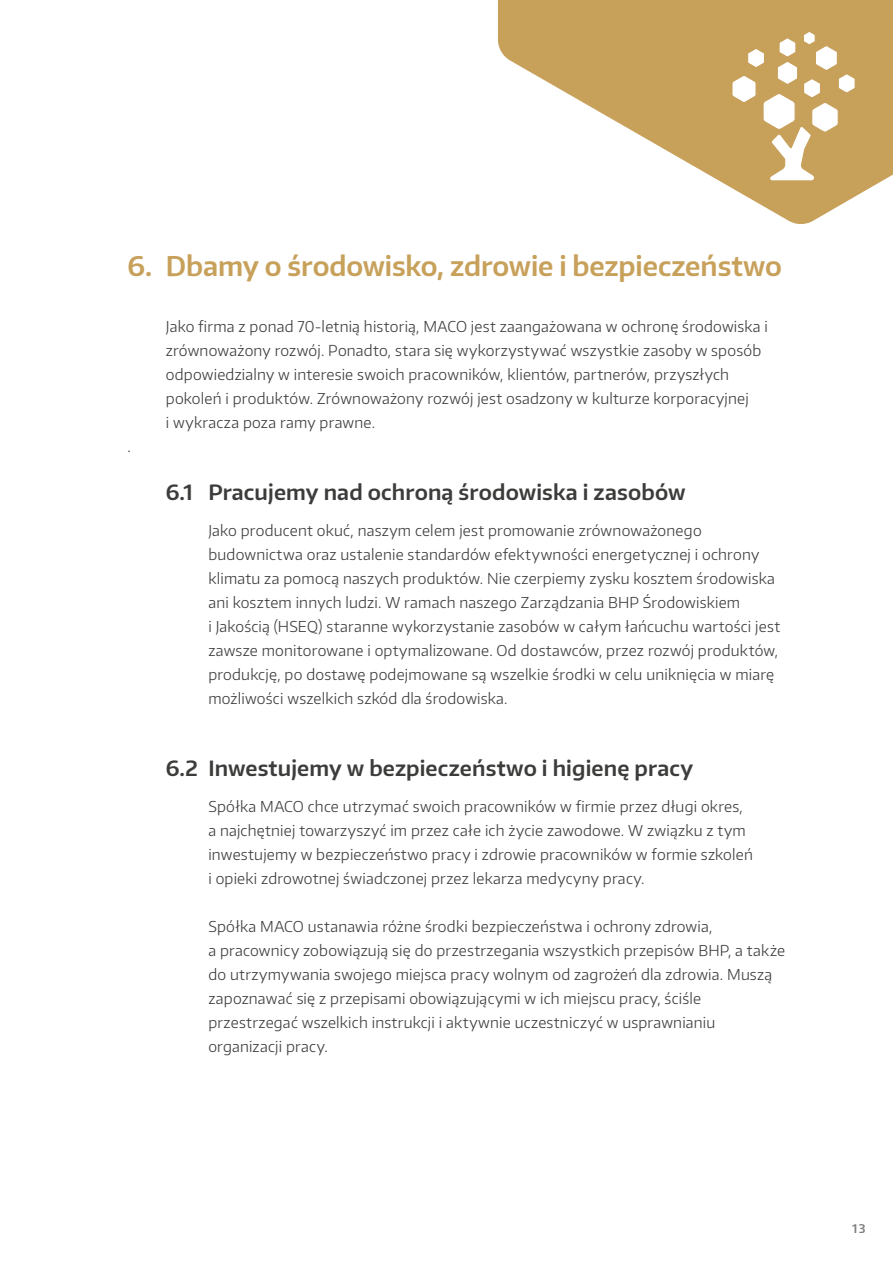
<style>
.page{position:relative;width:893px;height:1263px;background:#fff}
.page>*{position:absolute;margin:0;border:0;box-sizing:border-box;transform-origin:0 0}
.t1{font:600 27px "Encode Sans Normal";letter-spacing:-.005em;color:#c7a05a}
.t2{font:600 21px "Encode Sans Normal";letter-spacing:.01em;color:#3c3c3b}
.t3{font:300 15px/24px "Encode Sans Normal";letter-spacing:.015em;color:#3c3c3b}
.t4{font:600 12px "Encode Sans Normal";color:#000}
</style>
<div class="page">
<svg style="left:498px;top:0;width:395px;height:224px;fill:#c7a05a"></svg>
<svg style="left:731px;top:30px;width:125px;height:152px"></svg>
<h1 class="t1" style="left:128px;top:248px;width:656px">6. Dbamy o środowisko, zdrowie i bezpieczeństwo</h1>
<p class="t3" style="left:166px;top:314px;width:604px">Jako firma z ponad 70-letnią historią, MACO jest zaangażowana w ochronę środowiska i zrównoważony rozwój. Ponadto, stara się wykorzystywać wszystkie zasoby w sposób odpowiedzialny w interesie swoich pracowników, klientów, partnerów, przyszłych pokoleń i produktów. Zrównoważony rozwój jest osadzony w kulturze korporacyjnej<br>i wykracza poza ramy prawne.</p>
<p class="t3" style="left:128px;top:434px;width:5px">.</p>
<h2 class="t2" style="left:166px;top:478px;width:521px">6.1 Pracujemy nad ochroną środowiska i zasobów</h2>
<p class="t3" style="left:208px;top:518px;width:573px">Jako producent okuć, naszym celem jest promowanie zrównoważonego budownictwa oraz ustalenie standardów efektywności energetycznej i ochrony klimatu za pomocą naszych produktów. Nie czerpiemy zysku kosztem środowiska ani kosztem innych ludzi. W ramach naszego Zarządzania BHP Środowiskiem<br>i Jakością (HSEQ) staranne wykorzystanie zasobów w całym łańcuchu wartości jest zawsze monitorowane i optymalizowane. Od dostawców, przez rozwój produktów, produkcję, po dostawę podejmowane są wszelkie środki w celu uniknięcia w miarę możliwości wszelkich szkód dla środowiska.</p>
<h2 class="t2" style="left:166px;top:754px;width:529px">6.2 Inwestujemy w bezpieczeństwo i higienę pracy</h2>
<p class="t3" style="left:208px;top:794px;width:546px">Spółka MACO chce utrzymać swoich pracowników w firmie przez długi okres, a najchętniej towarzyszyć im przez całe ich życie zawodowe. W związku z tym inwestujemy w bezpieczeństwo pracy i zdrowie pracowników w formie szkoleń i opieki zdrowotnej świadczonej przez lekarza medycyny pracy.</p>
<p class="t3" style="left:208px;top:914px;width:578px">Spółka MACO ustanawia różne środki bezpieczeństwa i ochrony zdrowia,<br>a pracownicy zobowiązują się do przestrzegania wszystkich przepisów BHP, a także do utrzymywania swojego miejsca pracy wolnym od zagrożeń dla zdrowia. Muszą zapoznawać się z przepisami obowiązującymi w ich miejscu pracy, ściśle przestrzegać wszelkich instrukcji i aktywnie uczestniczyć w usprawnianiu organizacji pracy.</p>
<p class="t4" style="left:852px;top:1220px;width:15px">13</p>
</div>
